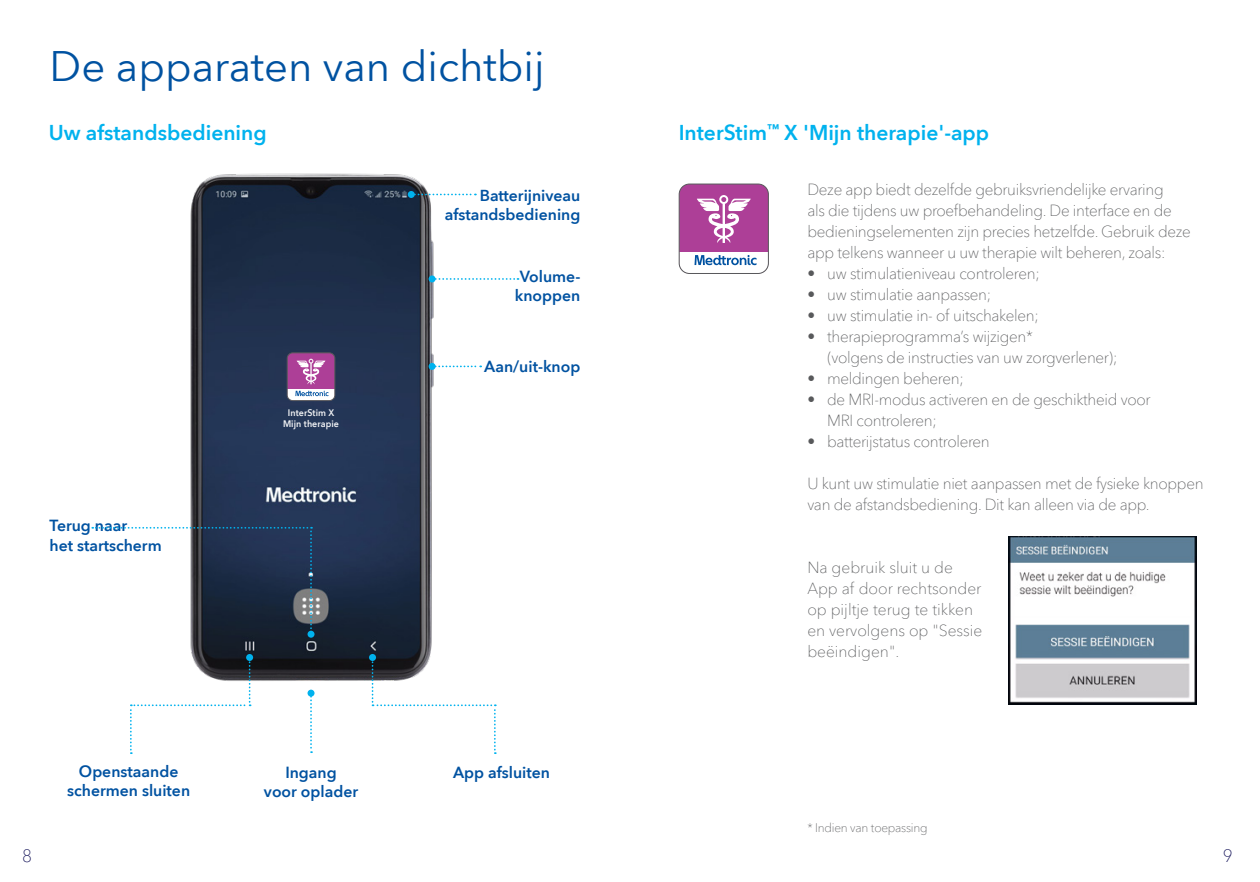
<style>
.page{position:relative;width:1260px;height:882px;background:#fff}
.page>*{position:absolute;margin:0;border:0;box-sizing:border-box;transform-origin:0 0}
.t1{font:42px "Avenir Next World";color:#0052a1}
.t2{font:600 21px "Avenir Next World";color:#00b2ee}
.t3{font:100 17.5px "Avenir Next World";color:#080750}
.t4{font:100 15.75px/21px "Avenir Next World";letter-spacing:-.02em;color:#58595b}
.t5{font:600 15.75px/19.2px "Avenir Next World";color:#0052a1;text-align:center}
.t6{font:100 15.75px/21px "Avenir Next World";color:#58595b}
.t7{font:100 12.25px "Avenir Next World";letter-spacing:-.02em;color:#58595b}
.t8{font:600 9.28px/11.2px "Avenir Next World";letter-spacing:.01em;color:#fff;text-align:center;scale:.96 1}
</style>
<div class="page">
<img style="left:190px;top:173px;width:245px;height:508px">
<div style="left:287px;top:353px;width:48px;height:48px;background:#ad3f97;border-radius:6px"></div>
<div style="left:287px;top:389px;width:48px;height:12px;background:#fff"></div>
<svg style="left:295px;top:391px;width:34px;height:5px"></svg>
<div style="left:287px;top:353px;width:48px;height:48px;border:1px solid #58595b;border-radius:6px"></div>
<svg style="left:297px;top:359px;width:28px;height:25px"></svg>
<svg style="left:130px;top:657px;width:121px;height:97px"></svg>
<div style="left:246px;top:654px;width:7px;height:7px;background:#00b2ee;border-radius:50%"></div>
<svg style="left:372px;top:657px;width:124px;height:97px"></svg>
<div style="left:369px;top:654px;width:7px;height:7px;background:#00b2ee;border-radius:50%"></div>
<svg style="left:415px;top:194px;width:61px;height:1px"></svg>
<div style="left:408px;top:191px;width:7px;height:7px;background:#00b2ee;border-radius:50%"></div>
<svg style="left:310px;top:697px;width:2px;height:56px"></svg>
<div style="left:308px;top:690px;width:7px;height:7px;background:#00b2ee;border-radius:50%"></div>
<svg style="left:436px;top:366px;width:45px;height:1px"></svg>
<div style="left:429px;top:363px;width:7px;height:7px;background:#00b2ee;border-radius:50%"></div>
<svg style="left:436px;top:278px;width:83px;height:2px"></svg>
<div style="left:429px;top:275px;width:7px;height:7px;background:#00b2ee;border-radius:50%"></div>
<svg style="left:92px;top:527px;width:220px;height:108px"></svg>
<div style="left:308px;top:631px;width:7px;height:7px;background:#00b2ee;border-radius:50%"></div>
<div style="left:679px;top:184px;width:89px;height:89px;background:#ad3f97;border-radius:10px"></div>
<div style="left:679px;top:252px;width:89px;height:21px;background:#fff"></div>
<svg style="left:695px;top:255px;width:62px;height:10px"></svg>
<div style="left:679px;top:184px;width:90px;height:90px;border:1px solid #58595b;border-radius:10px"></div>
<svg style="left:697px;top:195px;width:54px;height:48px"></svg>
<img style="left:1009px;top:536px;width:188px;height:168px">
<h1 class="t1" style="left:50px;top:33px;width:497px">De apparaten van dichtbij</h1>
<h2 class="t2" style="left:49px;top:120px;width:220px">Uw afstandsbediening</h2>
<p class="t5" style="left:50px;top:516px;width:114px;text-align:left">Terug naar<br>het startscherm</p>
<p class="t8" style="left:283px;top:407px;width:60px">InterStim X<br>Mijn therapie</p>
<p class="t5" style="left:67px;top:762px;width:124px">Openstaande schermen sluiten</p>
<p class="t5" style="left:264px;top:763px;width:96px">Ingang<br>voor oplader</p>
<p class="t5" style="left:445px;top:186px;width:137px;text-align:right">Batterijniveau afstandsbediening</p>
<p class="t5" style="left:515px;top:267px;width:67px">Volume&shy;knoppen</p>
<p class="t5" style="left:484px;top:357px;width:98px">Aan/uit-knop</p>
<p class="t5" style="left:453px;top:763px;width:98px">App afsluiten</p>
<h2 class="t2" style="left:679px;top:120px;width:312px">InterStim<sup>™</sup> X 'Mijn therapie'-app</h2>
<p class="t4" style="left:807px;top:179px;width:385px">Deze app biedt dezelfde gebruiksvriendelijke ervaring<br>als die tijdens uw proefbehandeling. De interface en de bedieningselementen zijn precies hetzelfde. Gebruik deze app telkens wanneer u uw therapie wilt beheren, zoals:</p>
<p class="t4" style="left:807px;top:263px;width:234px">• uw stimulatieniveau controleren;</p>
<p class="t4" style="left:807px;top:284px;width:185px">• uw stimulatie aanpassen;</p>
<p class="t4" style="left:807px;top:305px;width:233px">• uw stimulatie in- of uitschakelen;</p>
<p class="t4" style="left:827px;top:326px;width:292px;text-indent:-20px">• therapieprogramma’s wijzigen*<br>(volgens de instructies van uw zorgverlener);</p>
<p class="t4" style="left:807px;top:368px;width:158px">• meldingen beheren;</p>
<p class="t4" style="left:827px;top:389px;width:325px;text-indent:-20px">• de MRI-modus activeren en de geschiktheid voor<br>MRI controleren;</p>
<p class="t4" style="left:807px;top:431px;width:184px">• batterijstatus controleren</p>
<p class="t4" style="left:807px;top:473px;width:398px">U kunt uw stimulatie niet aanpassen met de fysieke knoppen van de afstandsbediening. Dit kan alleen via de app.</p>
<p class="t6" style="left:807px;top:557px;width:177px">Na gebruik sluit u de<br>App af door rechtsonder op pijltje terug te tikken en vervolgens op "Sessie beëindigen".</p>
<p class="t7" style="left:807px;top:818px;width:122px">* Indien van toepassing</p>
<p class="t3" style="left:22px;top:842px;width:11px">8</p>
<p class="t3" style="left:1223px;top:842px;width:11px">9</p>
</div>
